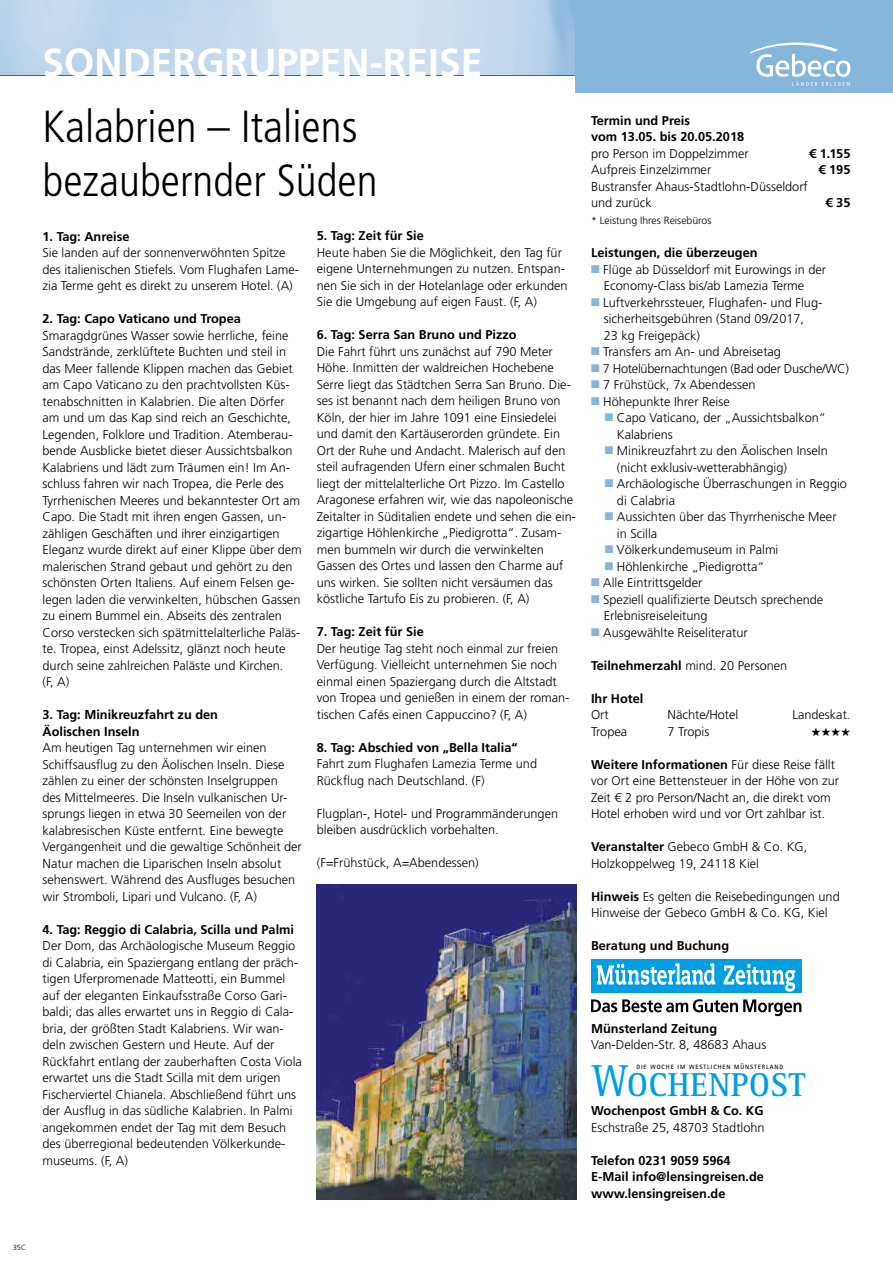
<style>
.page{position:relative;width:893px;height:1263px;background:#fff}
.page>*{position:absolute;margin:0;border:0;box-sizing:border-box;transform-origin:0 0}
.t1{font:300 condensed 45px/54px "Frutiger";color:#000}
.t2{font:700 39px "Frutiger";color:#fff}
.t3{font:700 34.2px "Agfa Rotis Serif";letter-spacing:.02em;color:#009ee3;scale:.93 1}
.t4{font:300 12.75px/16.5px "Frutiger";color:#000}
.t5{font:700 12.75px/16.5px "Frutiger";color:#000}
.t6{font:300 12.75px "Frutiger";letter-spacing:-.02em;color:#000}
.t7{font:12px "Zapf Dingbats ITC";color:#000}
.t8{font:300 10.5px "Frutiger";color:#000}
.t9{font:300 7.5px "Frutiger";color:#000}
.t10{font:700 6.15px "Agfa Rotis Sans Serif";letter-spacing:.15em;color:#000}
.s1{color:#85b7dc}
.s2{font-weight:700}
.s3{font-size:46.2px}
</style>
<div class="page">
<svg style="left:0;top:0;width:575px;height:76px;background:#c1d7ec"></svg>
<div style="left:575px;top:0;width:318px;height:92px;background:#85b7dc"></div>
<svg style="left:750px;top:43px;width:100px;height:43px"></svg>
<div style="left:591px;top:959px;width:210px;height:34px;background:#009ee3"></div>
<svg style="left:724px;top:964px;width:71px;height:27px"></svg>
<svg style="left:597px;top:963px;width:118px;height:22px"></svg>
<svg style="left:591px;top:999px;width:210px;height:17px"></svg>
<img style="left:317px;top:884px;width:259px;height:315px">
<h2 class="t2" style="left:43px;top:39px;width:417px">Sondergruppen-Reise</h2>
<h1 class="t1" style="left:43px;top:100px;width:336px">Kalabrien – Italiens bezaubernder Süden</h1>
<p class="t5" style="left:43px;top:228px;width:88px">1. Tag: Anreise</p>
<p class="t4" style="left:43px;top:245px;width:258px">Sie landen auf der sonnenverwöhnten Spitze des italienischen Stiefels. Vom Flughafen Lame&shy;zia Terme geht es direkt zu unserem Hotel. (A)</p>
<p class="t5" style="left:43px;top:310px;width:200px">2. Tag: Capo Vaticano und Tropea</p>
<p class="t4" style="left:43px;top:327px;width:261px">Smaragdgrünes Wasser sowie herrliche, feine Sandstrände, zerklüftete Buchten und steil in das Meer fallende Klippen machen das Gebiet am Capo Vaticano zu den prachtvollsten Küs&shy;tenabschnitten in Kalabrien. Die alten Dörfer am und um das Kap sind reich an Geschichte, Legenden, Folklore und Tradition. Atemberau&shy;bende Ausblicke bietet dieser Aussichtsbalkon Kalabriens und lädt zum Träumen ein! Im An&shy;schluss fahren wir nach Tropea, die Perle des Tyrrhenischen Meeres und bekanntester Ort am Capo. Die Stadt mit ihren engen Gassen, un&shy;zähligen Geschäften und ihrer einzigartigen Eleganz wurde direkt auf einer Klippe über dem malerischen Strand gebaut und gehört zu den schönsten Orten Italiens. Auf einem Felsen ge&shy;legen laden die verwinkelten, hübschen Gassen zu einem Bummel ein. Abseits des zentralen Corso verstecken sich spätmittelalterliche Paläs&shy;te. Tropea, einst Adelssitz, glänzt noch heute durch seine zahlreichen Paläste und Kirchen.<br>(F, A)</p>
<p class="t5" style="left:43px;top:706px;width:177px">3. Tag: Minikreuzfahrt zu den<br>Äolischen Inseln</p>
<p class="t4" style="left:43px;top:739px;width:261px">Am heutigen Tag unternehmen wir einen Schiffsausflug zu den Äolischen Inseln. Diese zählen zu einer der schönsten Inselgruppen<br>des Mittelmeeres. Die Inseln vulkanischen Ur&shy;sprungs liegen in etwa 30 Seemeilen von der kalabresischen Küste entfernt. Eine bewegte Vergangenheit und die gewaltige Schönheit der Natur machen die Liparischen Inseln absolut sehenswert. Während des Ausfluges besuchen wir Stromboli, Lipari und Vulcano. (F, A)</p>
<p class="t5" style="left:43px;top:921px;width:253px">4. Tag: Reggio di Calabria, Scilla und Palmi</p>
<p class="t4" style="left:43px;top:937px;width:261px">Der Dom, das Archäologische Museum Reggio di Calabria, ein Spaziergang entlang der präch&shy;tigen Uferpromenade Matteotti, ein Bummel auf der eleganten Einkaufsstraße Corso Gari&shy;baldi; das alles erwartet uns in Reggio di Cala&shy;bria, der größten Stadt Kalabriens. Wir wan&shy;deln zwischen Gestern und Heute. Auf der Rückfahrt entlang der zauberhaften Costa Viola erwartet uns die Stadt Scilla mit dem urigen Fischerviertel Chianela. Abschließend führt uns der Ausflug in das südliche Kalabrien. In Palmi angekommen endet der Tag mit dem Besuch des überregional bedeutenden Völkerkunde&shy;museums. (F, A)</p>
<p class="t5" style="left:317px;top:228px;width:109px">5. Tag: Zeit für Sie</p>
<p class="t4" style="left:317px;top:244px;width:252px">Heute haben Sie die Möglichkeit, den Tag für eigene Unternehmungen zu nutzen. Entspan&shy;nen Sie sich in der Hotelanlage oder erkunden Sie die Umgebung auf eigen Faust. (F, A)</p>
<p class="t5" style="left:317px;top:327px;width:201px">6. Tag: Serra San Bruno und Pizzo</p>
<p class="t4" style="left:317px;top:343px;width:261px">Die Fahrt führt uns zunächst auf 790 Meter Höhe. Inmitten der waldreichen Hochebene Serre liegt das Städtchen Serra San Bruno. Die&shy;ses ist benannt nach dem heiligen Bruno von Köln, der hier im Jahre 1091 eine Einsiedelei und damit den Kartäuserorden gründete. Ein Ort der Ruhe und Andacht. Malerisch auf den steil aufragenden Ufern einer schmalen Bucht liegt der mittelalterliche Ort Pizzo. Im Castello Aragonese erfahren wir, wie das napoleonische Zeitalter in Süditalien endete und sehen die ein&shy;zigartige Höhlenkirche „Piedigrotta“. Zusam&shy;men bummeln wir durch die verwinkelten Gassen des Ortes und lassen den Charme auf uns wirken. Sie sollten nicht versäumen das köstliche Tartufo Eis zu probieren. (F, A)</p>
<p class="t5" style="left:317px;top:624px;width:109px">7. Tag: Zeit für Sie</p>
<p class="t4" style="left:317px;top:640px;width:254px">Der heutige Tag steht noch einmal zur freien Verfügung. Vielleicht unternehmen Sie noch einmal einen Spaziergang durch die Altstadt von Tropea und genießen in einem der roman&shy;tischen Cafés einen Cappuccino? (F, A)</p>
<p class="t5" style="left:317px;top:739px;width:202px">8. Tag: Abschied von „Bella Italia“</p>
<p class="t4" style="left:317px;top:756px;width:222px">Fahrt zum Flughafen Lamezia Terme und<br>Rückflug nach Deutschland. (F)</p>
<p class="t4" style="left:317px;top:805px;width:243px">Flugplan-, Hotel- und Programmänderungen bleiben ausdrücklich vorbehalten.</p>
<p class="t4" style="left:317px;top:855px;width:163px">(F=Frühstück, A=Abendessen)</p>
<p class="t5" style="left:591px;top:112px;width:155px">Termin und Preis<br>vom 13.05. bis 20.05.2018</p>
<p class="t4" style="left:591px;top:145px;width:159px">pro Person im Doppelzimmer</p>
<p class="t5" style="left:809px;top:145px;width:43px">€ 1.155</p>
<p class="t4" style="left:591px;top:162px;width:122px">Aufpreis Einzelzimmer</p>
<p class="t5" style="left:819px;top:162px;width:33px">€ 195</p>
<p class="t4" style="left:591px;top:178px;width:218px">Bustransfer Ahaus-Stadtlohn-Düsseldorf und zurück</p>
<p class="t5" style="left:825px;top:195px;width:26px">€ 35</p>
<p class="t8" style="left:591px;top:214px;width:122px">* Leistung Ihres Reisebüros</p>
<p class="t5" style="left:591px;top:244px;width:168px">Leistungen, die überzeugen</p>
<p class="t4" style="left:604px;top:261px;width:224px;text-indent:-13px"><span class="s1">■</span> Flüge ab Düsseldorf mit Eurowings in der<br>Economy-Class bis/ab Lamezia Terme</p>
<p class="t4" style="left:604px;top:294px;width:220px;text-indent:-13px"><span class="s1">■</span> Luftverkehrssteuer, Flughafen- und Flug&shy;sicherheitsgebühren (Stand 09/2017,<br>23 kg Freigepäck)</p>
<p class="t4" style="left:591px;top:344px;width:191px"><span class="s1">■</span> Transfers am An- und Abreisetag</p>
<p class="t6" style="left:591px;top:361px;width:259px"><span class="s1">■</span> 7 Hotelübernachtungen (Bad oder Dusche/WC)</p>
<p class="t4" style="left:591px;top:377px;width:166px"><span class="s1">■</span> 7 Frühstück, 7x Abendessen</p>
<p class="t4" style="left:591px;top:393px;width:140px"><span class="s1">■</span> Höhepunkte Ihrer Reise</p>
<p class="t4" style="left:617px;top:410px;width:211px;text-indent:-12px"><span class="s1">■</span> Capo Vaticano, der „Aussichtsbalkon“<br>Kalabriens</p>
<p class="t4" style="left:617px;top:443px;width:212px;text-indent:-12px"><span class="s1">■</span> Minikreuzfahrt zu den Äolischen Inseln (nicht exklusiv-wetterabhängig)</p>
<p class="t4" style="left:617px;top:476px;width:232px;text-indent:-12px"><span class="s1">■</span> Archäologische Überraschungen in Reggio di Calabria</p>
<p class="t4" style="left:617px;top:509px;width:221px;text-indent:-12px"><span class="s1">■</span> Aussichten über das Thyrrhenische Meer in Scilla</p>
<p class="t4" style="left:605px;top:542px;width:175px"><span class="s1">■</span> Völkerkundemuseum in Palmi</p>
<p class="t4" style="left:605px;top:558px;width:161px"><span class="s1">■</span> Höhlenkirche „Piedigrotta“</p>
<p class="t4" style="left:591px;top:575px;width:113px"><span class="s1">■</span> Alle Eintrittsgelder</p>
<p class="t4" style="left:604px;top:591px;width:221px;text-indent:-13px"><span class="s1">■</span> Speziell qualifizierte Deutsch sprechende<br>Erlebnisreiseleitung</p>
<p class="t4" style="left:591px;top:624px;width:158px"><span class="s1">■</span> Ausgewählte Reiseliteratur</p>
<p class="t4" style="left:591px;top:657px;width:198px"><span class="s2">Teilnehmerzahl</span> mind. 20 Personen</p>
<p class="t5" style="left:591px;top:690px;width:54px">Ihr Hotel</p>
<p class="t4" style="left:591px;top:707px;width:19px">Ort</p>
<p class="t4" style="left:668px;top:707px;width:72px">Nächte/Hotel</p>
<p class="t4" style="left:792px;top:707px;width:60px">Landeskat.</p>
<p class="t4" style="left:591px;top:723px;width:38px">Tropea</p>
<p class="t4" style="left:668px;top:723px;width:43px">7 Tropis</p>
<p class="t7" style="left:811px;top:726px;width:41px">★★★★</p>
<p class="t4" style="left:591px;top:756px;width:249px"><span class="s2">Weitere Informationen</span> Für diese Reise fällt vor Ort eine Bettensteuer in der Höhe von zur Zeit € 2 pro Person/Nacht an, die direkt vom Hotel erhoben wird und vor Ort zahlbar ist.</p>
<p class="t4" style="left:591px;top:839px;width:218px"><span class="s2">Veranstalter</span> Gebeco GmbH &amp; Co. KG,<br>Holzkoppelweg 19, 24118 Kiel</p>
<p class="t4" style="left:591px;top:888px;width:250px"><span class="s2">Hinweis</span> Es gelten die Reisebedingungen und<br>Hinweise der Gebeco GmbH &amp; Co. KG, Kiel</p>
<p class="t5" style="left:591px;top:937px;width:140px">Beratung und Buchung</p>
<p class="t5" style="left:591px;top:1020px;width:128px">Münsterland Zeitung</p>
<p class="t4" style="left:591px;top:1037px;width:177px">Van-Delden-Str. 8, 48683 Ahaus</p>
<h3 class="t3" style="left:591px;top:1065px;width:232px"><span class="s3">W</span>OCHENPOST</h3>
<p class="t10" style="left:636px;top:1063px;width:148px">DIE WOCHE IM WESTLICHEN MÜNSTERLAND</p>
<p class="t5" style="left:591px;top:1102px;width:173px">Wochenpost GmbH &amp; Co. KG</p>
<p class="t4" style="left:591px;top:1119px;width:175px">Eschstraße 25, 48703 Stadtlohn</p>
<p class="t5" style="left:591px;top:1152px;width:174px">Telefon 0231 9059 5964<br>E-Mail info@lensingreisen.de www.lensingreisen.de</p>
<p class="t9" style="left:13px;top:1243px;width:15px">35C</p>
</div>
